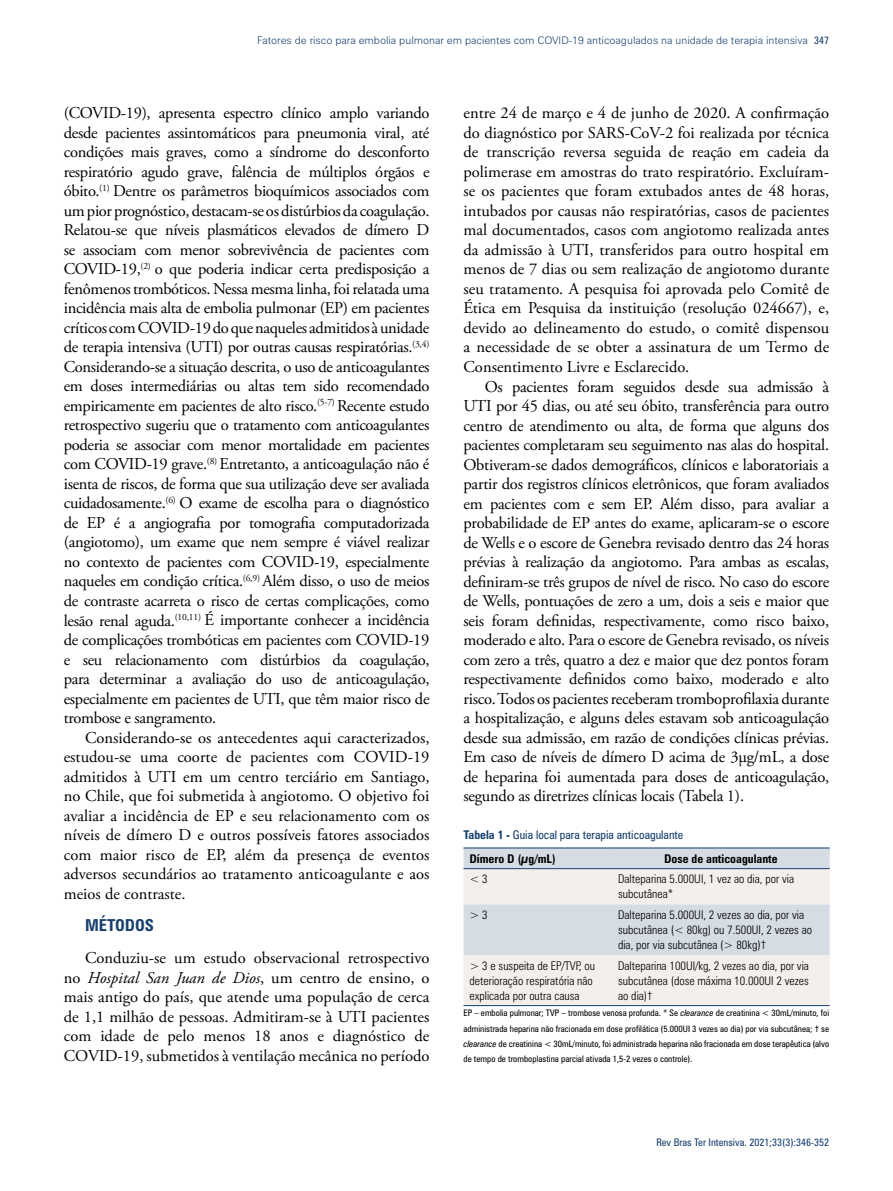
<style>
.page{position:relative;width:893px;height:1191px;background:#fff}
.page>*{position:absolute;margin:0;border:0;box-sizing:border-box;transform-origin:0 0}
.t1{font:16.5px/19.5px "Adobe Garamond Pro";color:#000;text-align:justify}
.t2{font:700 condensed 16.5px "Zurich BT";color:#163f6d}
.t3{font:300 condensed 12px/15px "Zurich BT";color:#000}
.t4{font:condensed 12px/24.2px "Zurich BT";color:#163f6d}
.t5{font:700 condensed 12px "Zurich BT";color:#000}
.t6{font:300 10.5px "Zurich BT";color:#163f6d}
.t7{font:condensed 10.5px "Zurich BT";color:#163f6d}
.t8{font:condensed 9px/15px "Zurich BT";color:#000;text-align:justify}
.s1{font-weight:400;font-stretch:condensed}
.s2{font-style:italic}
.s3{font-weight:700}
.s4{font-weight:700;color:#000}
</style>
<div class="page">
<div style="left:463px;top:848px;width:367px;height:20px;background:#d5dce4"></div>
<svg style="left:463px;top:869px;width:367px;height:136px;background:#e8e7e9"></svg>
<hr style="left:463px;top:847px;width:149px;height:1px;background:#163f6d">
<hr style="left:612px;top:847px;width:218px;height:1px;background:#163f6d">
<hr style="left:463px;top:868px;width:149px;height:1px;background:#163f6d">
<hr style="left:612px;top:868px;width:218px;height:1px;background:#163f6d">
<hr style="left:463px;top:1005px;width:149px;height:1px;background:#163f6d">
<hr style="left:612px;top:1005px;width:218px;height:1px;background:#163f6d">
<p class="t6" style="left:257px;top:34px;width:573px">Fatores de risco para embolia pulmonar em pacientes com COVID-19 anticoagulados na unidade de terapia intensiva <span class="s1">347</span></p>
<p class="t1" style="left:64px;top:104px;width:367px">(COVID-19), apresenta espectro clínico amplo variando desde pacientes assintomáticos para pneumonia viral, até condições mais graves, como a síndrome do desconforto respiratório agudo grave, falência de múltiplos órgãos e óbito.<sup>(1)</sup> Dentre os parâmetros bioquímicos associados com um pior prognóstico, destacam-se os distúrbios da coagulação.<br>Relatou-se que níveis plasmáticos elevados de dímero D se associam com menor sobrevivência de pacientes com COVID-19,<sup>(2)</sup> o que poderia indicar certa predisposição a fenômenos trombóticos. Nessa mesma linha, foi relatada uma incidência mais alta de embolia pulmonar (EP) em pacientes críticos com COVID-19 do que naqueles admitidos à unidade de terapia intensiva (UTI) por outras causas respiratórias.<sup>(3,4)<br></sup>Considerando-se a situação descrita, o uso de anticoagulantes em doses intermediárias ou altas tem sido recomendado empiricamente em pacientes de alto risco.<sup>(5-7)</sup> Recente estudo retrospectivo sugeriu que o tratamento com anticoagulantes poderia se associar com menor mortalidade em pacientes com COVID-19 grave.<sup>(8)</sup> Entretanto, a anticoagulação não é isenta de riscos, de forma que sua utilização deve ser avaliada cuidadosamente.<sup>(6)</sup> O exame de escolha para o diagnóstico de EP é a angiografia por tomografia computadorizada (angiotomo), um exame que nem sempre é viável realizar no contexto de pacientes com COVID-19, especialmente naqueles em condição crítica.<sup>(6,9)</sup> Além disso, o uso de meios de contraste acarreta o risco de certas complicações, como lesão renal aguda.<sup>(10,11)</sup> É importante conhecer a incidência de complicações trombóticas em pacientes com COVID-19 e seu relacionamento com distúrbios da coagulação, para determinar a avaliação do uso de anticoagulação, especialmente em pacientes de UTI, que têm maior risco de trombose e sangramento.</p>
<p class="t1" style="left:64px;top:728px;width:367px;text-indent:21px">Considerando-se os antecedentes aqui caracterizados, estudou-se uma coorte de pacientes com COVID-19 admitidos à UTI em um centro terciário em Santiago, no Chile, que foi submetida à angiotomo. O objetivo foi avaliar a incidência de EP e seu relacionamento com os níveis de dímero D e outros possíveis fatores associados com maior risco de EP, além da presença de eventos adversos secundários ao tratamento anticoagulante e aos meios de contraste.</p>
<p class="t2" style="left:85px;top:915px;width:70px">MÉTODOS</p>
<p class="t1" style="left:64px;top:948px;width:367px;text-indent:21px">Conduziu-se um estudo observacional retrospectivo no <span class="s2">Hospital San Juan de Dios</span>, um centro de ensino, o mais antigo do país, que atende uma população de cerca de 1,1 milhão de pessoas. Admitiram-se à UTI pacientes com idade de pelo menos 18 anos e diagnóstico de COVID-19, submetidos à ventilação mecânica no período</p>
<p class="t1" style="left:463px;top:104px;width:367px">entre 24 de março e 4 de junho de 2020. A confirmação do diagnóstico por SARS-CoV-2 foi realizada por técnica de transcrição reversa seguida de reação em cadeia da polimerase em amostras do trato respiratório. Excluíram&shy;se os pacientes que foram extubados antes de 48 horas, intubados por causas não respiratórias, casos de pacientes mal documentados, casos com angiotomo realizada antes da admissão à UTI, transferidos para outro hospital em menos de 7 dias ou sem realização de angiotomo durante seu tratamento. A pesquisa foi aprovada pelo Comitê de Ética em Pesquisa da instituição (resolução 024667), e, devido ao delineamento do estudo, o comitê dispensou a necessidade de se obter a assinatura de um Termo de Consentimento Livre e Esclarecido.</p>
<p class="t1" style="left:463px;top:377px;width:367px;text-indent:21px">Os pacientes foram seguidos desde sua admissão à UTI por 45 dias, ou até seu óbito, transferência para outro centro de atendimento ou alta, de forma que alguns dos pacientes completaram seu seguimento nas alas do hospital.<br>Obtiveram-se dados demográficos, clínicos e laboratoriais a partir dos registros clínicos eletrônicos, que foram avaliados em pacientes com e sem EP. Além disso, para avaliar a probabilidade de EP antes do exame, aplicaram-se o escore de Wells e o escore de Genebra revisado dentro das 24 horas prévias à realização da angiotomo. Para ambas as escalas, definiram-se três grupos de nível de risco. No caso do escore de Wells, pontuações de zero a um, dois a seis e maior que seis foram definidas, respectivamente, como risco baixo, moderado e alto. Para o escore de Genebra revisado, os níveis com zero a três, quatro a dez e maior que dez pontos foram respectivamente definidos como baixo, moderado e alto risco. Todos os pacientes receberam tromboprofilaxia durante a hospitalização, e alguns deles estavam sob anticoagulação desde sua admissão, em razão de condições clínicas prévias.<br>Em caso de níveis de dímero D acima de 3µg/mL, a dose de heparina foi aumentada para doses de anticoagulação, segundo as diretrizes clínicas locais (Tabela 1).</p>
<p class="t4" style="left:469px;top:822px;width:215px;text-indent:-6px"><span class="s3">Tabela 1 -</span> Guia local para terapia anticoagulante<br><span class="s4">Dímero D (µg/mL)</span></p>
<p class="t5" style="left:664px;top:851px;width:115px">Dose de anticoagulante</p>
<p class="t3" style="left:469px;top:871px;width:20px">&lt; 3</p>
<p class="t3" style="left:618px;top:871px;width:178px">Dalteparina 5.000UI, 1 vez ao dia, por via subcutânea*</p>
<p class="t3" style="left:469px;top:907px;width:20px">&gt; 3</p>
<p class="t3" style="left:618px;top:907px;width:196px">Dalteparina 5.000UI, 2 vezes ao dia, por via subcutânea (&lt; 80kg) ou 7.500UI, 2 vezes ao dia, por via subcutânea (&gt; 80kg)†</p>
<p class="t3" style="left:469px;top:957px;width:127px">&gt; 3 e suspeita de EP/TVP, ou deterioração respiratória não explicada por outra causa</p>
<p class="t3" style="left:618px;top:957px;width:192px;text-align:justify">Dalteparina 100UI/kg, 2 vezes ao dia, por via subcutânea (dose máxima 10.000UI 2 vezes ao dia)†</p>
<p class="t8" style="left:463px;top:1005px;width:367px">EP – embolia pulmonar; TVP – trombose venosa profunda. * Se <span class="s2">clearance</span> de creatinina &lt; 30mL/minuto, foi administrada heparina não fracionada em dose profilática (5.000UI 3 vezes ao dia) por via subcutânea; † se <span class="s2">clearance</span> de creatinina &lt; 30mL/minuto, foi administrada heparina não fracionada em dose terapêutica (alvo de tempo de tromboplastina parcial ativada 1,5-2 vezes o controle).</p>
<p class="t7" style="left:656px;top:1135px;width:174px">Rev Bras Ter Intensiva. 2021;33(3):346-352</p>
</div>
